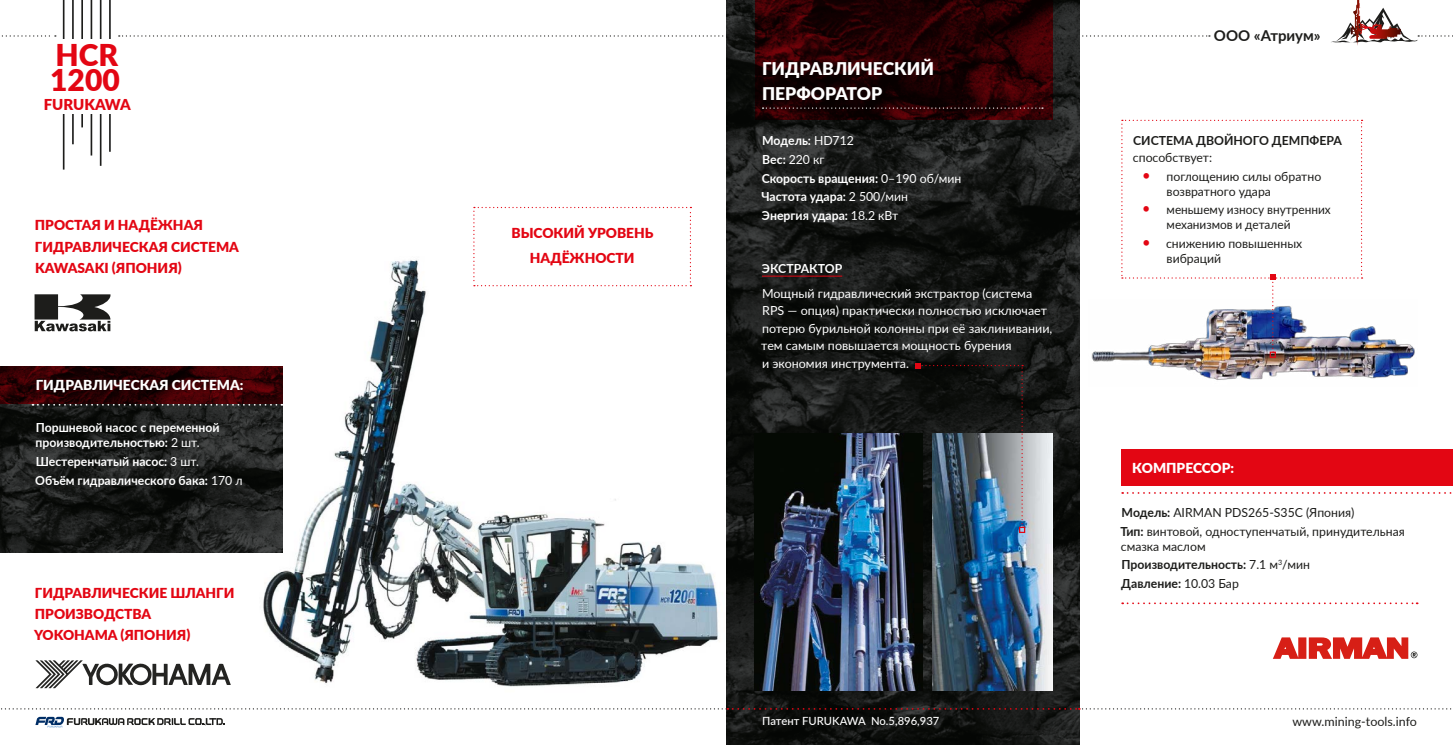
<style>
.page{position:relative;width:1453px;height:745px;background:#fff}
.page>*{position:absolute;margin:0;border:0;box-sizing:border-box;transform-origin:0 0}
.t1{font:900 30px/24.8px "Lato";color:#e30613}
.t2{font:900 17.5px/24.8px "Lato";color:#fff}
.t3{font:700 15px "Lato";color:#1d1d1b}
.t4{font:900 15px "Lato";color:#e30613}
.t5{font:900 13.75px/21.2px "Lato";color:#e30613}
.t6{font:900 13.75px "Lato";color:#fff}
.t7{font:12.5px/18.5px "Lato";color:#1d1d1b}
.t8{font:700 12.5px/18.8px "Lato";color:#fff}
.t9{font:12.5px/17.5px "Lato";color:#fff}
.t10{font:12.5px/15px "Lato";color:#1d1d1b;scale:.95 1}
.t11{font:700 12.5px "Lato";color:#1d1d1b}
.t12{font:500 11.25px "Lato";color:#fff}
.s1{font-weight:400}
.s2{font-size:15px;color:#e30613}
.s3{font-weight:700}
</style>
<div class="page">
<svg style="left:119px;top:35px;width:1091px;height:2px"></svg>
<svg style="left:1px;top:35px;width:55px;height:2px"></svg>
<svg style="left:1331px;top:0;width:122px;height:46px"></svg>
<hr style="left:63px;top:0;width:1px;height:169px;background:#1d1d1b">
<hr style="left:72px;top:0;width:2px;height:144px;background:#1d1d1b">
<hr style="left:81px;top:0;width:2px;height:127px;background:#1d1d1b">
<hr style="left:91px;top:0;width:1px;height:155px;background:#1d1d1b">
<hr style="left:100px;top:0;width:1px;height:166px;background:#1d1d1b">
<hr style="left:109px;top:0;width:2px;height:152px;background:#1d1d1b">
<div style="left:28px;top:40px;width:117px;height:74px;background:#fff"></div>
<svg style="left:35px;top:716px;width:189px;height:11px"></svg>
<img style="left:244px;top:260px;width:475px;height:427px">
<img style="left:0;top:403px;width:282px;height:149px">
<svg style="left:0;top:366px;width:282px;height:37px;background:#310003"></svg>
<svg style="left:33px;top:403px;width:249px;height:2px"></svg>
<img style="left:726px;top:0;width:354px;height:744px">
<svg style="left:754px;top:0;width:298px;height:120px;background:#240002"></svg>
<svg style="left:1px;top:707px;width:1451px;height:2px"></svg>
<svg style="left:762px;top:107px;width:281px;height:2px"></svg>
<hr style="left:762px;top:275px;width:80px;height:1px;background:#e30613">
<svg style="left:473px;top:207px;width:218px;height:79px"></svg>
<div style="left:1121px;top:449px;width:332px;height:36px;background:#e30613"></div>
<svg style="left:1122px;top:492px;width:330px;height:1px"></svg>
<svg style="left:1122px;top:602px;width:295px;height:1px"></svg>
<svg style="left:35px;top:294px;width:75px;height:37px"></svg>
<svg style="left:35px;top:660px;width:196px;height:27px"></svg>
<img style="left:1091px;top:326px;width:324px;height:54px">
<div style="left:1269px;top:351px;width:7px;height:6px;border:1px solid #e30613"></div>
<svg style="left:1121px;top:120px;width:241px;height:232px"></svg>
<svg style="left:1273px;top:637px;width:144px;height:21px"></svg>
<img style="left:754px;top:433px;width:169px;height:257px">
<img style="left:932px;top:433px;width:120px;height:257px">
<img style="left:915px;top:363px;width:110px;height:169px">
<h1 class="t1" style="left:50px;top:41px;width:71px">HCR<br>1200</h1>
<p class="t4" style="left:44px;top:93px;width:89px">FURUKAWA</p>
<p class="t5" style="left:35px;top:214px;width:206px">ПРОСТАЯ И НАДЁЖНАЯ<br>ГИДРАВЛИЧЕСКАЯ СИСТЕМА<br>KAWASAKI (ЯПОНИЯ)</p>
<p class="t6" style="left:36px;top:374px;width:209px">ГИДРАВЛИЧЕСКАЯ СИСТЕМА:</p>
<p class="t8" style="left:36px;top:418px;width:185px;line-height:15.2px">Поршневой насос с переменной производительностью: <span class="s1">2 шт.</span></p>
<p class="t8" style="left:35px;top:451px;width:209px">Шестеренчатый насос: <span class="s1">3 шт.<br></span>Объём гидравлического бака: <span class="s1">170 л</span></p>
<p class="t5" style="left:34px;top:581px;width:202px">ГИДРАВЛИЧЕСКИЕ ШЛАНГИ<br>ПРОИЗВОДСТВА<br>YOKOHAMA (ЯПОНИЯ)</p>
<p class="t5" style="left:511px;top:220px;width:143px;line-height:24.8px;text-align:center">ВЫСОКИЙ УРОВЕНЬ<br>НАДЁЖНОСТИ</p>
<h2 class="t2" style="left:762px;top:56px;width:173px">ГИДРАВЛИЧЕСКИЙ<br>ПЕРФОРАТОР</h2>
<p class="t8" style="left:761px;top:130px;width:202px">Модель: <span class="s1">HD712<br></span>Вес: <span class="s1">220 кг<br></span>Скорость вращения: <span class="s1">0–190 об/мин<br></span>Частота удара: <span class="s1">2 500/мин<br></span>Энергия удара: <span class="s1">18.2 кВт</span></p>
<p class="t8" style="left:762px;top:258px;width:82px">ЭКСТРАКТОР</p>
<p class="t9" style="left:761px;top:284px;width:293px">Мощный гидравлический экстрактор (система RPS — опция) практически полностью исключает потерю бурильной колонны при её заклинивании, тем самым повышается мощность бурения<br>и экономия инструмента.</p>
<p class="t12" style="left:762px;top:712px;width:179px">Патент FURUKAWA No.5,896,937</p>
<p class="t3" style="left:1214px;top:24px;width:108px">ООО «Атриум»</p>
<p class="t11" style="left:1133px;top:131px;width:210px">СИСТЕМА ДВОЙНОГО ДЕМПФЕРА</p>
<p class="t7" style="left:1133px;top:148px;width:81px">способствует:</p>
<p class="t7" style="left:1166px;top:168px;width:156px;line-height:15px;text-indent:-25px"><span class="s2">•</span> поглощению силы обратно возвратного удара</p>
<p class="t10" style="left:1166px;top:201px;width:174px;text-indent:-25px"><span class="s2">•</span> меньшему износу внутренних механизмов и деталей</p>
<p class="t7" style="left:1166px;top:235px;width:137px;line-height:15px;text-indent:-25px"><span class="s2">•</span> снижению повышенных вибраций</p>
<p class="t6" style="left:1132px;top:457px;width:103px">КОМПРЕССОР:</p>
<p class="t7" style="left:1120px;top:502px;width:286px"><span class="s3">Модель:</span> AIRMAN PDS265-S35С (Япония)<br><span class="s3">Тип:</span> винтовой, одноступенчатый, принудительная</p>
<p class="t7" style="left:1121px;top:536px;width:191px">смазка маслом<br><span class="s3">Производительность:</span> 7.1 м<sup>3</sup>/мин<br><span class="s3">Давление:</span> 10.03 Бар</p>
<p class="t7" style="left:1292px;top:711px;width:126px">www.mining-tools.info</p>
</div>
